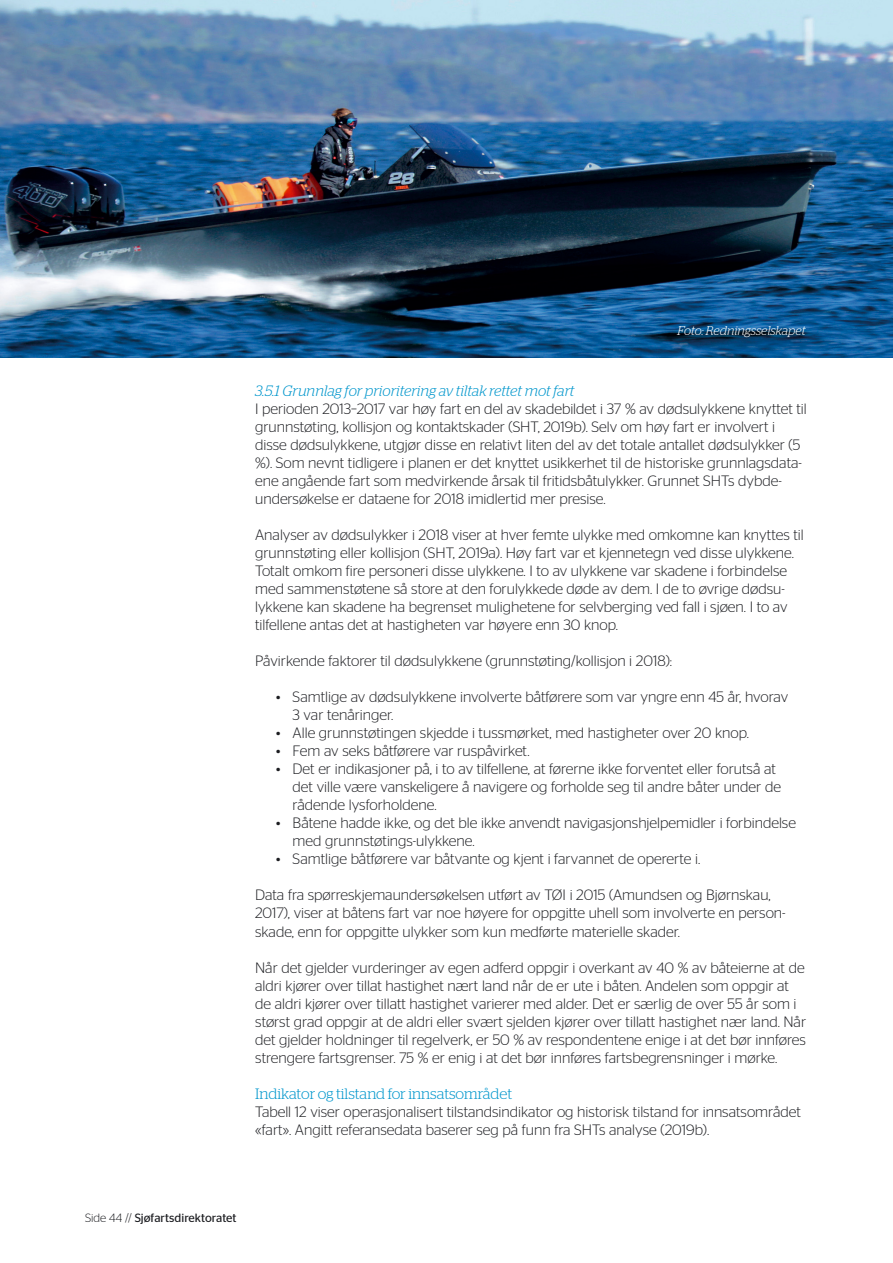
<style>
.page{position:relative;width:893px;height:1263px;background:#fff}
.page>*{position:absolute;margin:0;border:0;box-sizing:border-box;transform-origin:0 0}
.Brødtekst{font:300 15px/18px "Stag Sans";color:#1b1c20}
.Undertittel2{font:italic 300 15px "Stag";color:#0096cc}
.undertittel{font:300 15px "Stag";color:#0096cc}
.Bildetekst{font:italic 300 12.75px "Stag";letter-spacing:-.005em;color:#fff}
.t1{font:12px "Stag Sans";color:#1b1c20}
.s1{font-weight:300}
</style>
<div class="page">
<img style="left:0;top:0;width:893px;height:357px">
<p class="Bildetekst" style="left:677px;top:323px;width:130px">Foto: Redningsselskapet</p>
<p class="Undertittel2" style="left:255px;top:383px;width:321px">3.5.1 Grunnlag for prioritering av tiltak rettet mot fart</p>
<p class="Brødtekst" style="left:255px;top:400px;width:553px">I perioden 2013–2017 var høy fart en del av skadebildet i 37 % av dødsulykkene knyttet til grunnstøting, kollisjon og kontaktskader (SHT, 2019b). Selv om høy fart er involvert i disse dødsulykkene, utgjør disse en relativt liten del av det totale antallet dødsulykker (5 %). Som nevnt tidligere i planen er det knyttet usikkerhet til de historiske grunnlagsdata&shy;ene angående fart som medvirkende årsak til fritidsbåtulykker. Grunnet SHTs dybde&shy;undersøkelse er dataene for 2018 imidlertid mer presise.</p>
<p class="Brødtekst" style="left:255px;top:526px;width:550px">Analyser av dødsulykker i 2018 viser at hver femte ulykke med omkomne kan knyttes til grunnstøting eller kollisjon (SHT, 2019a). Høy fart var et kjennetegn ved disse ulykkene.<br>Totalt omkom fire personeri disse ulykkene. I to av ulykkene var skadene i forbindelse med sammenstøtene så store at den forulykkede døde av dem. I de to øvrige dødsu&shy;lykkene kan skadene ha begrenset mulighetene for selvberging ved fall i sjøen. I to av tilfellene antas det at hastigheten var høyere enn 30 knop.</p>
<p class="Brødtekst" style="left:255px;top:652px;width:418px">Påvirkende faktorer til dødsulykkene (grunnstøting/kollisjon i 2018):</p>
<p class="Brødtekst" style="left:293px;top:688px;width:497px;text-indent:-16px">• Samtlige av dødsulykkene involverte båtførere som var yngre enn 45 år, hvorav<br>3 var tenåringer.</p>
<p class="Brødtekst" style="left:276px;top:724px;width:474px">• Alle grunnstøtingen skjedde i tussmørket, med hastigheter over 20 knop.</p>
<p class="Brødtekst" style="left:276px;top:742px;width:255px">• Fem av seks båtførere var ruspåvirket.</p>
<p class="Brødtekst" style="left:293px;top:760px;width:490px;text-indent:-16px">• Det er indikasjoner på, i to av tilfellene, at førerne ikke forventet eller forutså at det ville være vanskeligere å navigere og forholde seg til andre båter under de rådende lysforholdene.</p>
<p class="Brødtekst" style="left:293px;top:814px;width:505px;text-indent:-16px">• Båtene hadde ikke, og det ble ikke anvendt navigasjonshjelpemidler i forbindelse med grunnstøtings-ulykkene.</p>
<p class="Brødtekst" style="left:276px;top:850px;width:425px">• Samtlige båtførere var båtvante og kjent i farvannet de opererte i.</p>
<p class="Brødtekst" style="left:255px;top:886px;width:532px">Data fra spørreskjemaundersøkelsen utført av TØI i 2015 (Amundsen og Bjørnskau,<br>2017), viser at båtens fart var noe høyere for oppgitte uhell som involverte en person&shy;skade, enn for oppgitte ulykker som kun medførte materielle skader.</p>
<p class="Brødtekst" style="left:255px;top:958px;width:552px">Når det gjelder vurderinger av egen adferd oppgir i overkant av 40 % av båteierne at de aldri kjører over tillat hastighet nært land når de er ute i båten. Andelen som oppgir at de aldri kjører over tillatt hastighet varierer med alder. Det er særlig de over 55 år som i størst grad oppgir at de aldri eller svært sjelden kjører over tillatt hastighet nær land. Når det gjelder holdninger til regelverk, er 50 % av respondentene enige i at det bør innføres strengere fartsgrenser. 75 % er enig i at det bør innføres fartsbegrensninger i mørke.</p>
<p class="undertittel" style="left:255px;top:1085px;width:259px">Indikator og tilstand for innsatsområdet</p>
<p class="Brødtekst" style="left:255px;top:1102px;width:547px">Tabell 12 viser operasjonalisert tilstandsindikator og historisk tilstand for innsatsområdet «fart». Angitt referansedata baserer seg på funn fra SHTs analyse (2019b).</p>
<p class="t1" style="left:85px;top:1210px;width:153px"><span class="s1">Side 44 //</span> Sjøfartsdirektoratet</p>
</div>
